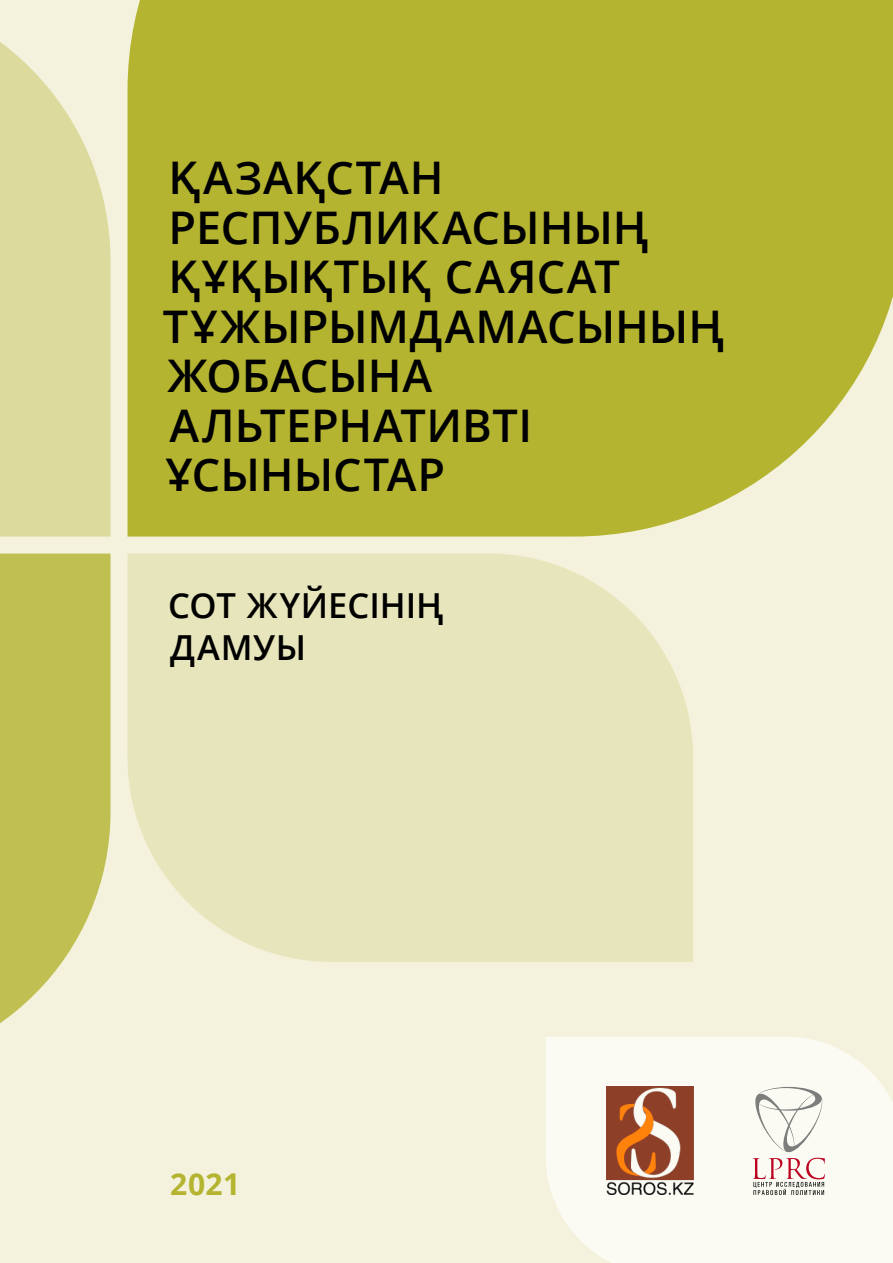
<style>
.page{position:relative;width:893px;height:1263px;background:#f4f2dd}
.page>*{position:absolute;margin:0;border:0;box-sizing:border-box;transform-origin:0 0}
.t1{font:600 45px/49.5px "Open Sans";color:#000}
.t2{font:600 34.5px/42px "Open Sans";color:#000}
.t3{font:700 30.15px "Open Sans";color:#b4b430}
</style>
<div class="page">
<svg style="left:0;top:554px;width:111px;height:469px;background:#c7c564"></svg>
<div style="left:546px;top:1037px;width:347px;height:226px;background:#fbfbf4"></div>
<svg style="left:128px;top:554px;width:565px;height:408px;background:#e7e5bd"></svg>
<div style="left:128px;top:0;width:765px;height:536px;background:#b4b430"></div>
<svg style="left:0;top:42px;width:111px;height:494px;background:#dfdea5"></svg>
<img style="left:606px;top:1087px;width:87px;height:108px">
<svg style="left:753px;top:1158px;width:72px;height:37px;background:#ddc5c3"></svg>
<svg style="left:753px;top:1087px;width:71px;height:65px;background:#e8e8e2"></svg>
<p class="t1" style="left:163px;top:152px;width:563px">ҚАЗАҚСТАН<br>РЕСПУБЛИКАСЫНЫҢ<br>ҚҰҚЫҚТЫҚ САЯСАТ<br>ТҰЖЫРЫМДАМАСЫНЫҢ<br>ЖОБАСЫНА<br>АЛЬТЕРНАТИВТІ<br>ҰСЫНЫСТАР</p>
<p class="t2" style="left:168px;top:584px;width:277px">СОТ ЖҮЙЕСІНІҢ<br>ДАМУЫ</p>
<p class="t3" style="left:170px;top:1163px;width:72px">2021</p>
</div>
